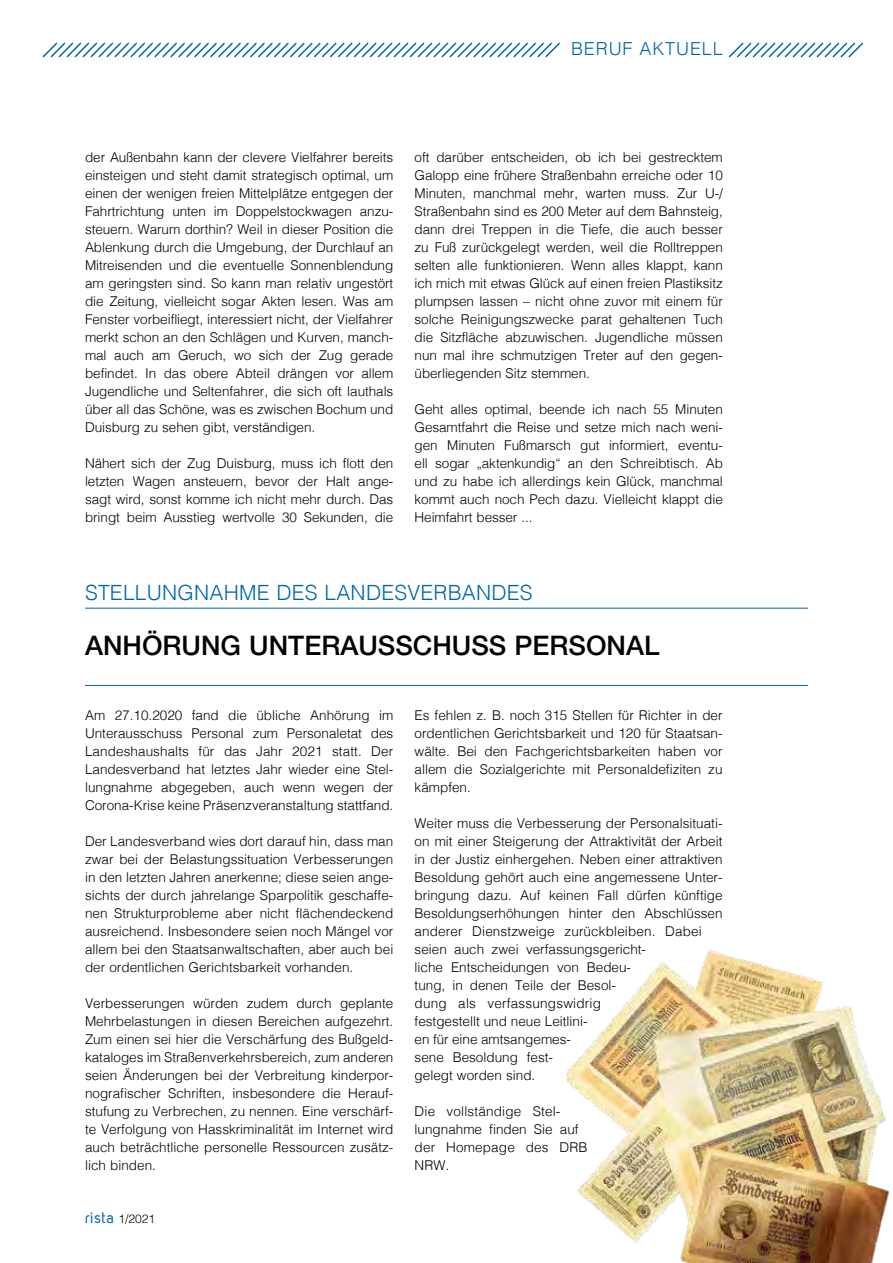
<style>
.page{position:relative;width:893px;height:1263px;background:#fff}
.page>*{position:absolute;margin:0;border:0;box-sizing:border-box;transform-origin:0 0}
.t1{font:500 27px "Helvetica Neue";color:#000}
.t2{font:300 21px "Helvetica";letter-spacing:.01em;color:#0066a9}
.t3{font:300 18px "Helvetica";letter-spacing:.05em;color:#0066a9}
.t4{font:300 13.5px/18px "Helvetica";color:#000;text-align:justify}
.t5{font:300 12px "Helvetica";color:#000}
.s1{font-family:"Uni Sans Regular";font-weight:400;font-size:15px;color:#0066a9}
</style>
<div class="page">
<svg style="left:42px;top:42px;width:822px;height:16px"></svg>
<img style="left:566px;top:950px;width:324px;height:313px">
<hr style="left:85px;top:608px;width:723px;height:1px;background:#0066a9">
<hr style="left:85px;top:685px;width:723px;height:1px;background:#0066a9">
<h3 class="t3" style="left:571px;top:34px;width:153px">BERUF AKTUELL</h3>
<p class="t4" style="left:85px;top:147px;width:310px">der Außenbahn kann der clevere Vielfahrer bereits einsteigen und steht damit strategisch optimal, um einen der wenigen freien Mittelplätze entgegen der Fahrtrichtung unten im Doppelstockwagen anzu&shy;steuern. Warum dorthin? Weil in dieser Position die Ablenkung durch die Umgebung, der Durchlauf an Mitreisenden und die eventuelle Sonnenblendung am geringsten sind. So kann man relativ ungestört die Zeitung, vielleicht sogar Akten lesen. Was am Fenster vorbeifliegt, interessiert nicht, der Vielfahrer merkt schon an den Schlägen und Kurven, manch&shy;mal auch am Geruch, wo sich der Zug gerade befindet. In das obere Abteil drängen vor allem Jugendliche und Seltenfahrer, die sich oft lauthals über all das Schöne, was es zwischen Bochum und Duisburg zu sehen gibt, verständigen.</p>
<p class="t4" style="left:85px;top:453px;width:310px">Nähert sich der Zug Duisburg, muss ich flott den letzten Wagen ansteuern, bevor der Halt ange&shy;sagt wird, sonst komme ich nicht mehr durch. Das bringt beim Ausstieg wertvolle 30 Sekunden, die</p>
<p class="t4" style="left:415px;top:147px;width:310px">oft darüber entscheiden, ob ich bei gestrecktem Galopp eine frühere Straßenbahn erreiche oder 10<br>Minuten, manchmal mehr, warten muss. Zur U-/ Straßenbahn sind es 200 Meter auf dem Bahnsteig, dann drei Treppen in die Tiefe, die auch besser zu Fuß zurückgelegt werden, weil die Rolltreppen selten alle funktionieren. Wenn alles klappt, kann ich mich mit etwas Glück auf einen freien Plastiksitz plumpsen lassen – nicht ohne zuvor mit einem für solche Reinigungszwecke parat gehaltenen Tuch die Sitzfläche abzuwischen. Jugendliche müssen nun mal ihre schmutzigen Treter auf den gegen&shy;überliegenden Sitz stemmen.</p>
<p class="t4" style="left:415px;top:399px;width:310px">Geht alles optimal, beende ich nach 55 Minuten Gesamtfahrt die Reise und setze mich nach weni&shy;gen Minuten Fußmarsch gut informiert, eventu&shy;ell sogar „aktenkundig“ an den Schreibtisch. Ab und zu habe ich allerdings kein Glück, manchmal kommt auch noch Pech dazu. Vielleicht klappt die Heimfahrt besser ...</p>
<h2 class="t2" style="left:85px;top:574px;width:449px">STELLUNGNAHME DES LANDESVERBANDES</h2>
<h1 class="t1" style="left:85px;top:630px;width:576px">ANHÖRUNG UNTERAUSSCHUSS PERSONAL</h1>
<p class="t4" style="left:85px;top:705px;width:310px">Am 27.10.2020 fand die übliche Anhörung im Unterausschuss Personal zum Personaletat des Landeshaushalts für das Jahr 2021 statt. Der Landesverband hat letztes Jahr wieder eine Stel&shy;lungnahme abgegeben, auch wenn wegen der Corona-Krise keine Präsenzveranstaltung stattfand.</p>
<p class="t4" style="left:85px;top:831px;width:310px">Der Landesverband wies dort darauf hin, dass man zwar bei der Belastungssituation Verbesserungen in den letzten Jahren anerkenne; diese seien ange&shy;sichts der durch jahrelange Sparpolitik geschaffe&shy;nen Strukturprobleme aber nicht flächendeckend ausreichend. Insbesondere seien noch Mängel vor allem bei den Staatsanwaltschaften, aber auch bei der ordentlichen Gerichtsbarkeit vorhanden.</p>
<p class="t4" style="left:85px;top:993px;width:310px">Verbesserungen würden zudem durch geplante Mehrbelastungen in diesen Bereichen aufgezehrt.<br>Zum einen sei hier die Verschärfung des Bußgeld&shy;kataloges im Straßenverkehrsbereich, zum anderen seien Änderungen bei der Verbreitung kinderpor&shy;nografischer Schriften, insbesondere die Herauf&shy;stufung zu Verbrechen, zu nennen. Eine verschärf&shy;te Verfolgung von Hasskriminalität im Internet wird auch beträchtliche personelle Ressourcen zusätz&shy;lich binden.</p>
<p class="t5" style="left:85px;top:1209px;width:72px"><span class="s1">rista</span> 1/2021</p>
<p class="t4" style="left:415px;top:705px;width:309px">Es fehlen z. B. noch 315 Stellen für Richter in der ordentlichen Gerichtsbarkeit und 120 für Staatsan&shy;wälte. Bei den Fachgerichtsbarkeiten haben vor allem die Sozialgerichte mit Personaldefiziten zu kämpfen.</p>
<p class="t4" style="left:415px;top:813px;width:309px;text-align:left">Weiter muss die Verbesserung der Personalsituati&shy;on mit einer Steigerung der Attraktivität der Arbeit in der Justiz einhergehen. Neben einer attraktiven Besoldung gehört auch eine angemessene Unter&shy;bringung dazu. Auf keinen Fall dürfen künftige Besoldungserhöhungen hinter den Abschlüssen anderer Dienstzweige zurückbleiben. Dabei seien auch zwei verfassungsgericht-<br>liche Entscheidungen von Bedeu-<br>tung, in denen Teile der Besol-<br>dung als verfassungswidrig<br>festgestellt und neue Leitlini-<br>en für eine amtsangemes-<br>sene Besoldung fest-<br>gelegt worden sind.</p>
<p class="t4" style="left:415px;top:1101px;width:174px;text-align:left">Die vollständige Stel&shy;lungnahme finden Sie auf der Homepage des DRB<br>NRW.</p>
</div>
